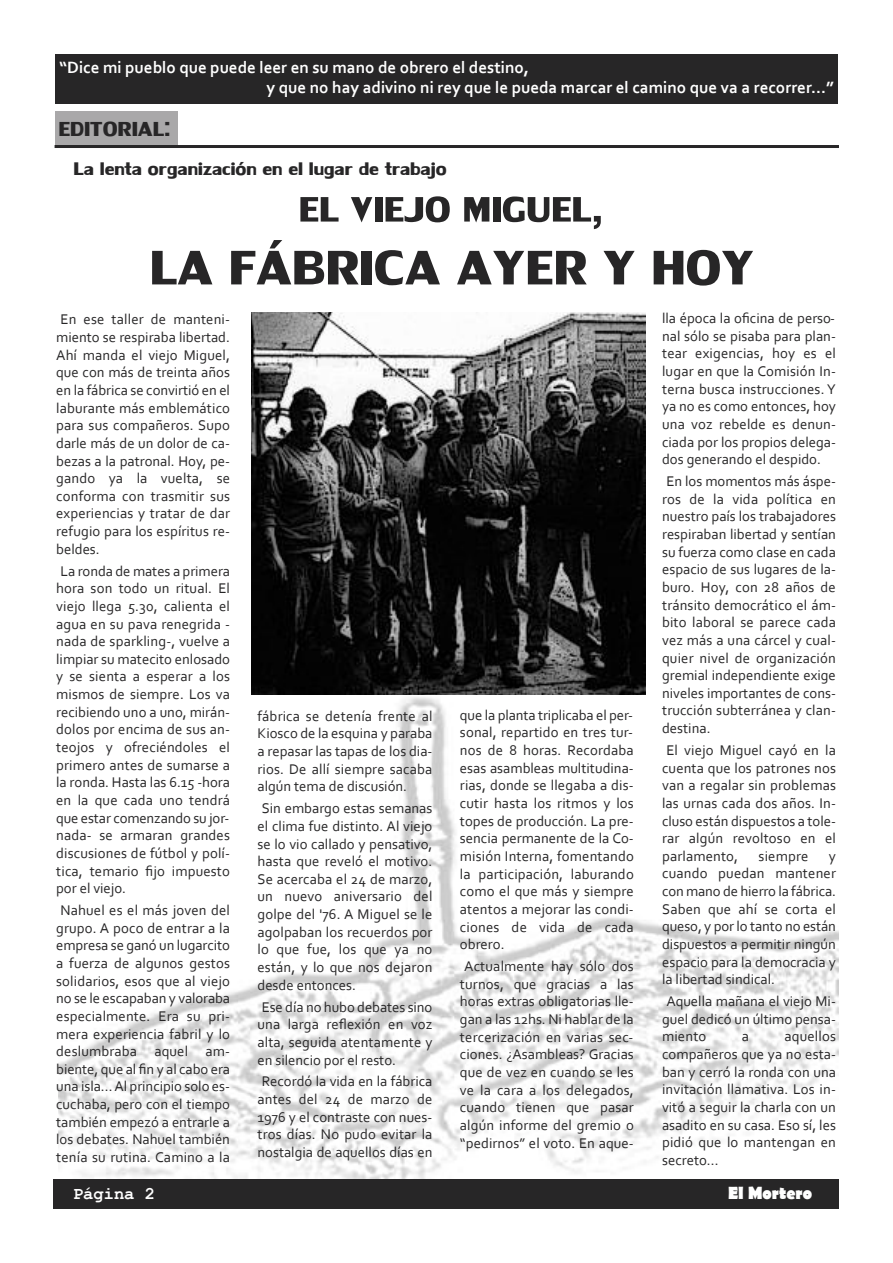
<style>
.page{position:relative;width:893px;height:1263px;background:#fff}
.page>*{position:absolute;margin:0;border:0;box-sizing:border-box;transform-origin:0 0}
.t1{font:72px "Lily UPC Bold";color:#272627}
.t2{font:52.5px "Lily UPC Bold";color:#272627}
.t3{font:30px "Lily UPC Bold";color:#272627}
.t4{font:27px "Lily UPC Bold";color:#272627}
.t5{font:700 17.85px "Berlin Sans FB";color:#fff;scale:.96 1}
.t6{font:700 17.85px "Courier New";color:#fff;scale:.96 1}
.t7{font:700 17.1px/19.4px "Corbel";color:#fff}
.t8{font:14.7px/17.7px "Corbel";letter-spacing:.005em;color:#272627;text-align:justify}
</style>
<div class="page">
<img style="left:58px;top:692px;width:780px;height:487px">
<div style="left:55px;top:54px;width:783px;height:49px;background:#272627"></div>
<div style="left:55px;top:111px;width:122px;height:34px;background:#a9a8a9"></div>
<hr style="left:55px;top:145px;width:784px;height:3px;background:#272627">
<div style="left:53px;top:1179px;width:786px;height:30px;background:#272627"></div>
<img style="left:251px;top:313px;width:394px;height:382px">
<p class="t7" style="left:267px;top:59px;width:569px;text-indent:-207px">“Dice mi pueblo que puede leer en su mano de obrero el destino,<br>y que no hay adivino ni rey que le pueda marcar el camino que va a recorrer...”</p>
<h3 class="t3" style="left:59px;top:114px;width:114px">EDITORIAL:</h3>
<h3 class="t4" style="left:73px;top:155px;width:375px">La lenta organización en el lugar de trabajo</h3>
<h2 class="t2" style="left:298px;top:182px;width:306px">EL VIEJO MIGUEL,</h2>
<h1 class="t1" style="left:150px;top:230px;width:606px">LA FÁBRICA AYER Y HOY</h1>
<p class="t8" style="left:56px;top:312px;width:175px">En ese taller de manteni&shy;miento se respiraba libertad.<br>Ahí manda el viejo Miguel, que con más de treinta años en la fábrica se convirtió en el laburante más emblemático para sus compañeros. Supo darle más de un dolor de ca&shy;bezas a la patronal. Hoy, pe&shy;gando ya la vuelta, se conforma con trasmitir sus experiencias y tratar de dar refugio para los espíritus re&shy;beldes.</p>
<p class="t8" style="left:56px;top:563px;width:175px">La ronda de mates a primera hora son todo un ritual. El viejo llega 5.30, calienta el agua en su pava renegrida - nada de sparkling-, vuelve a limpiar su matecito enlosado y se sienta a esperar a los mismos de siempre. Los va recibiendo uno a uno, mirán&shy;dolos por encima de sus an&shy;teojos y ofreciéndoles el primero antes de sumarse a la ronda. Hasta las 6.15 -hora en la que cada uno tendrá que estar comenzando su jor&shy;nada- se armaran grandes discusiones de fútbol y polí&shy;tica, temario fijo impuesto por el viejo.</p>
<p class="t8" style="left:56px;top:903px;width:175px">Nahuel es el más joven del grupo. A poco de entrar a la empresa se ganó un lugarcito a fuerza de algunos gestos solidarios, esos que al viejo no se le escapaban y valoraba especialmente. Era su pri&shy;mera experiencia fabril y lo deslumbraba aquel am&shy;biente, que al fin y al cabo era una isla...Al principio solo es&shy;cuchaba, pero con el tiempo también empezó a entrarle a los debates. Nahuel también tenía su rutina. Camino a la</p>
<p class="t8" style="left:257px;top:708px;width:176px">fábrica se detenía frente al Kiosco de la esquina y paraba a repasar las tapas de los dia&shy;rios. De allí siempre sacaba algún tema de discusión.</p>
<p class="t8" style="left:257px;top:801px;width:176px">Sin embargo estas semanas el clima fue distinto. Al viejo se lo vio callado y pensativo, hasta que reveló el motivo.<br>Se acercaba el 24 de marzo, un nuevo aniversario del golpe del '76. A Miguel se le agolpaban los recuerdos por lo que fue, los que ya no están, y lo que nos dejaron desde entonces.</p>
<p class="t8" style="left:257px;top:999px;width:176px">Ese día no hubo debates sino una larga reflexión en voz alta, seguida atentamente y en silencio por el resto.</p>
<p class="t8" style="left:257px;top:1074px;width:176px">Recordó la vida en la fábrica antes del 24 de marzo de 1976 y el contraste con nues&shy;tros días. No pudo evitar la nostalgia de aquellos días en</p>
<p class="t8" style="left:460px;top:707px;width:175px">que la planta triplicaba el per&shy;sonal, repartido en tres tur&shy;nos de 8 horas. Recordaba esas asambleas multitudina&shy;rias, donde se llegaba a dis&shy;cutir hasta los ritmos y los topes de producción. La pre&shy;sencia permanente de la Co&shy;misión Interna, fomentando la participación, laburando como el que más y siempre atentos a mejorar las condi&shy;ciones de vida de cada obrero.</p>
<p class="t8" style="left:460px;top:959px;width:175px">Actualmente hay sólo dos turnos, que gracias a las horas extras obligatorias lle&shy;gan a las 12hs. Ni hablar de la tercerización en varias sec&shy;ciones. ¿Asambleas? Gracias que de vez en cuando se les ve la cara a los delegados, cuando tienen que pasar algún informe del gremio o “pedirnos” el voto. En aque-</p>
<p class="t8" style="left:662px;top:311px;width:175px">lla época la oficina de perso&shy;nal sólo se pisaba para plan&shy;tear exigencias, hoy es el lugar en que la Comisión In&shy;terna busca instrucciones. Y ya no es como entonces, hoy una voz rebelde es denun&shy;ciada por los propios delega&shy;dos generando el despido.</p>
<p class="t8" style="left:662px;top:474px;width:175px">En los momentos más áspe&shy;ros de la vida política en nuestro país los trabajadores respiraban libertad y sentían su fuerza como clase en cada espacio de sus lugares de la&shy;buro. Hoy, con 28 años de tránsito democrático el ám&shy;bito laboral se parece cada vez más a una cárcel y cual&shy;quier nivel de organización gremial independiente exige niveles importantes de cons&shy;trucción subterránea y clan&shy;destina.</p>
<p class="t8" style="left:662px;top:742px;width:175px">El viejo Miguel cayó en la cuenta que los patrones nos van a regalar sin problemas las urnas cada dos años. In&shy;cluso están dispuestos a tole&shy;rar algún revoltoso en el parlamento,</p>
<p class="t8" style="left:759px;top:848px;width:51px">siempre</p>
<p class="t8" style="left:662px;top:848px;width:175px;text-indent:167px">y cuando puedan mantener con mano de hierro la fábrica.<br>Saben que ahí se corta el queso, y por lo tanto no están dispuestos a permitir ningún espacio para la democracia y la libertad sindical.</p>
<p class="t8" style="left:662px;top:994px;width:175px">Aquella mañana el viejo Mi&shy;guel dedicó un último pensa&shy;miento</p>
<p class="t8" style="left:662px;top:1029px;width:175px;text-indent:122px">aquellos compañeros que ya no esta&shy;ban y cerró la ronda con una invitación llamativa. Los in&shy;vitó a seguir la charla con un asadito en su casa. Eso sí, les pidió que lo mantengan en secreto...</p>
<p class="t8" style="left:742px;top:1029px;width:9px">a</p>
<p class="t6" style="left:73px;top:1184px;width:87px">Página 2</p>
<p class="t5" style="left:728px;top:1183px;width:89px">El Mortero</p>
</div>
